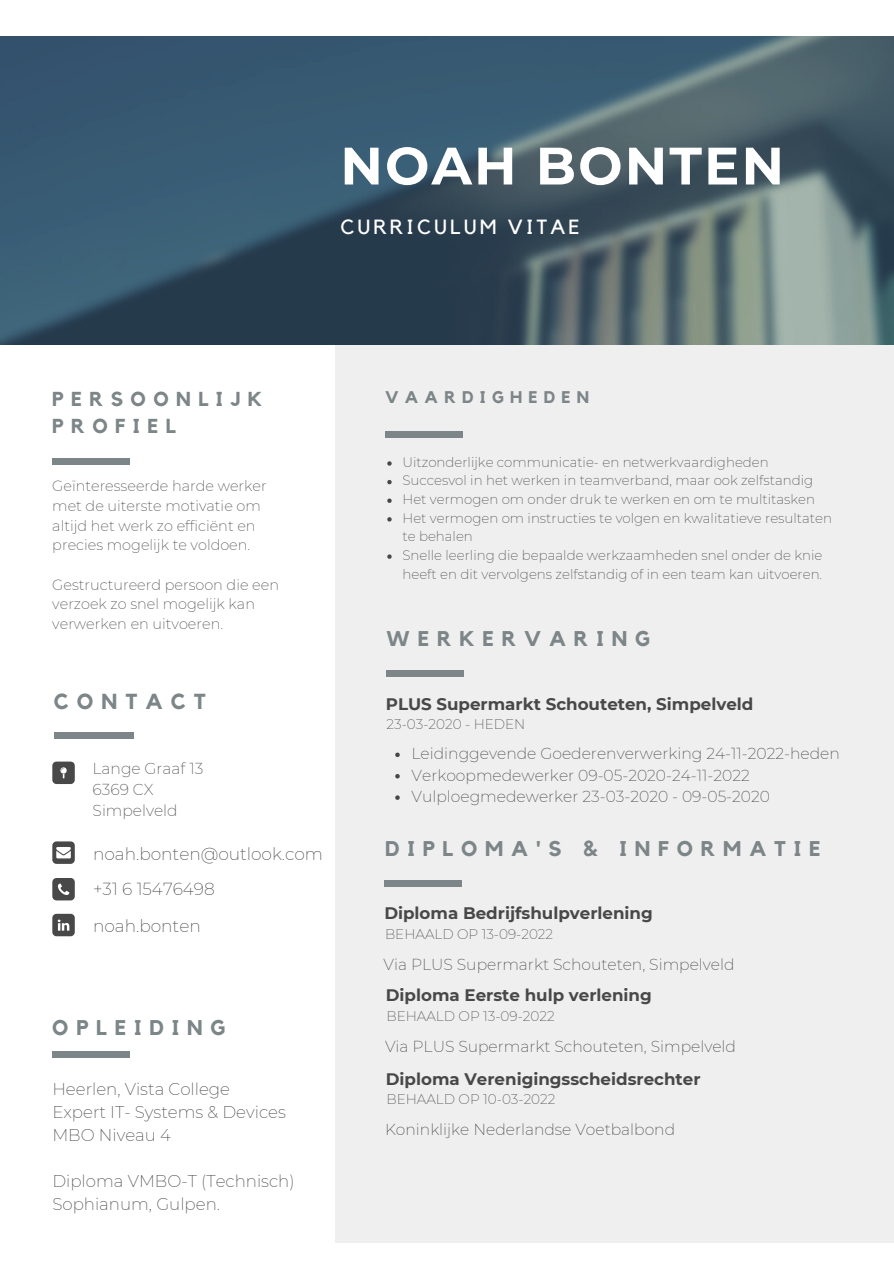
<style>
.page{position:relative;width:894px;height:1264px;background:#fff}
.page>*{position:absolute;margin:0;border:0;box-sizing:border-box;transform-origin:0 0}
.t1{font:700 52.5px "Montserrat";letter-spacing:.04em;color:#fff}
.t2{font:700 21.6px "Kollektif";letter-spacing:.37em;color:#7c8587}
.t3{font:700 21.15px "Kollektif";letter-spacing:.37em;color:#7c8587}
.t4{font:20.4px "Kollektif";letter-spacing:.145em;color:#fff}
.t5{font:700 20.1px "Kollektif";letter-spacing:.37em;color:#7c8587}
.t6{font:200 16.95px "Montserrat";color:#484848}
.t7{font:700 16.8px "Kollektif";letter-spacing:.37em;color:#7c8587}
.t8{font:700 16.65px "Montserrat";color:#484848}
.t9{font:200 16.65px "Montserrat";color:#484848}
.t10{font:200 15.6px "Montserrat";color:#484848}
.t11{font:200 15.45px "Montserrat";color:#484848}
.t12{font:200 14.4px/19.6px "Montserrat";color:#484848}
.t13{font:200 13.65px "Montserrat";color:#484848}
.t14{font:200 13.35px/18.6px "Montserrat";color:#484848}
</style>
<div class="page">
<div style="left:335px;top:313px;width:558px;height:929px;background:#efefef"></div>
<img style="left:0;top:36px;width:893px;height:309px">
<div style="left:52px;top:457px;width:78px;height:7px;background:#7c8587"></div>
<div style="left:52px;top:1051px;width:78px;height:7px;background:#7c8587"></div>
<div style="left:54px;top:732px;width:79px;height:7px;background:#7c8587"></div>
<svg style="left:52px;top:761px;width:23px;height:23px"></svg>
<svg style="left:52px;top:841px;width:23px;height:22px"></svg>
<svg style="left:52px;top:878px;width:23px;height:22px"></svg>
<svg style="left:52px;top:913px;width:23px;height:23px"></svg>
<svg style="left:387px;top:461px;width:4px;height:4px"></svg>
<svg style="left:387px;top:480px;width:4px;height:4px"></svg>
<svg style="left:387px;top:498px;width:4px;height:5px"></svg>
<svg style="left:387px;top:517px;width:4px;height:4px"></svg>
<svg style="left:387px;top:554px;width:4px;height:5px"></svg>
<div style="left:385px;top:431px;width:78px;height:7px;background:#7c8587"></div>
<svg style="left:395px;top:752px;width:4px;height:5px"></svg>
<svg style="left:395px;top:774px;width:4px;height:4px"></svg>
<svg style="left:395px;top:795px;width:4px;height:4px"></svg>
<div style="left:386px;top:670px;width:77px;height:7px;background:#7c8587"></div>
<div style="left:384px;top:879px;width:78px;height:7px;background:#7c8587"></div>
<p class="t1" style="left:340px;top:134px;width:445px">NOAH BONTEN</p>
<p class="t4" style="left:340px;top:217px;width:241px">CURRICULUM VITAE</p>
<p class="t5" style="left:52px;top:389px;width:211px">PERSOONLIJK</p>
<p class="t5" style="left:52px;top:417px;width:125px">PROFIEL</p>
<p class="t12" style="left:52px;top:476px;width:216px">Geïnteresseerde harde werker met de uiterste motivatie om altijd het werk zo efficiënt en precies mogelijk te voldoen.</p>
<p class="t12" style="left:52px;top:574px;width:228px">Gestructureerd persoon die een verzoek zo snel mogelijk kan verwerken en uitvoeren.</p>
<p class="t2" style="left:54px;top:691px;width:154px">CONTACT</p>
<p class="t11" style="left:93px;top:759px;width:112px">Lange Graaf 13</p>
<p class="t11" style="left:93px;top:780px;width:62px">6369 CX</p>
<p class="t11" style="left:93px;top:801px;width:86px">Simpelveld</p>
<p class="t6" style="left:93px;top:843px;width:231px">noah.bonten@outlook.com</p>
<p class="t6" style="left:93px;top:878px;width:123px">+31 6 15476498</p>
<p class="t6" style="left:93px;top:915px;width:109px">noah.bonten</p>
<p class="t3" style="left:52px;top:1017px;width:174px">OPLEIDING</p>
<p class="t9" style="left:52px;top:1078px;width:179px">Heerlen, Vista College</p>
<p class="t9" style="left:52px;top:1101px;width:235px">Expert IT- Systems &amp; Devices</p>
<p class="t9" style="left:52px;top:1124px;width:120px">MBO Niveau 4</p>
<p class="t9" style="left:52px;top:1170px;width:244px">Diploma VMBO-T (Technisch)</p>
<p class="t9" style="left:52px;top:1193px;width:169px">Sophianum, Gulpen.</p>
<p class="t7" style="left:385px;top:389px;width:205px">VAARDIGHEDEN</p>
<p class="t14" style="left:402px;top:452px;width:367px">Uitzonderlijke communicatie- en netwerkvaardigheden</p>
<p class="t14" style="left:402px;top:471px;width:412px">Succesvol in het werken in teamverband, maar ook zelfstandig</p>
<p class="t14" style="left:402px;top:490px;width:414px">Het vermogen om onder druk te werken en om te multitasken</p>
<p class="t14" style="left:402px;top:508px;width:431px">Het vermogen om instructies te volgen en kwalitatieve resultaten te behalen</p>
<p class="t14" style="left:402px;top:546px;width:421px">Snelle leerling die bepaalde werkzaamheden snel onder de knie heeft en dit vervolgens zelfstandig of in een team kan uitvoeren.</p>
<p class="t3" style="left:386px;top:629px;width:265px">WERKERVARING</p>
<p class="t8" style="left:386px;top:693px;width:369px">PLUS Supermarkt Schouteten, Simpelveld</p>
<p class="t10" style="left:411px;top:744px;width:429px">Leidinggevende Goederenverwerking 24-11-2022-heden</p>
<p class="t10" style="left:411px;top:765px;width:340px">Verkoopmedewerker 09-05-2020-24-11-2022</p>
<p class="t10" style="left:411px;top:787px;width:360px">Vulploegmedewerker 23-03-2020 - 09-05-2020</p>
<p class="t13" style="left:386px;top:716px;width:140px">23-03-2020 - HEDEN</p>
<p class="t3" style="left:385px;top:838px;width:437px">DIPLOMA'S &amp; INFORMATIE</p>
<p class="t8" style="left:384px;top:903px;width:270px">Diploma Bedrijfshulpverlening</p>
<p class="t10" style="left:383px;top:954px;width:352px">Via PLUS Supermarkt Schouteten, Simpelveld</p>
<p class="t13" style="left:385px;top:925px;width:169px">BEHAALD OP 13-09-2022</p>
<p class="t8" style="left:386px;top:985px;width:267px">Diploma Eerste hulp verlening</p>
<p class="t10" style="left:385px;top:1036px;width:352px">Via PLUS Supermarkt Schouteten, Simpelveld</p>
<p class="t13" style="left:386px;top:1007px;width:169px">BEHAALD OP 13-09-2022</p>
<p class="t8" style="left:386px;top:1068px;width:316px">Diploma Verenigingsscheidsrechter</p>
<p class="t10" style="left:385px;top:1119px;width:291px">Koninklijke Nederlandse Voetbalbond</p>
<p class="t13" style="left:386px;top:1090px;width:170px">BEHAALD OP 10-03-2022</p>
</div>
